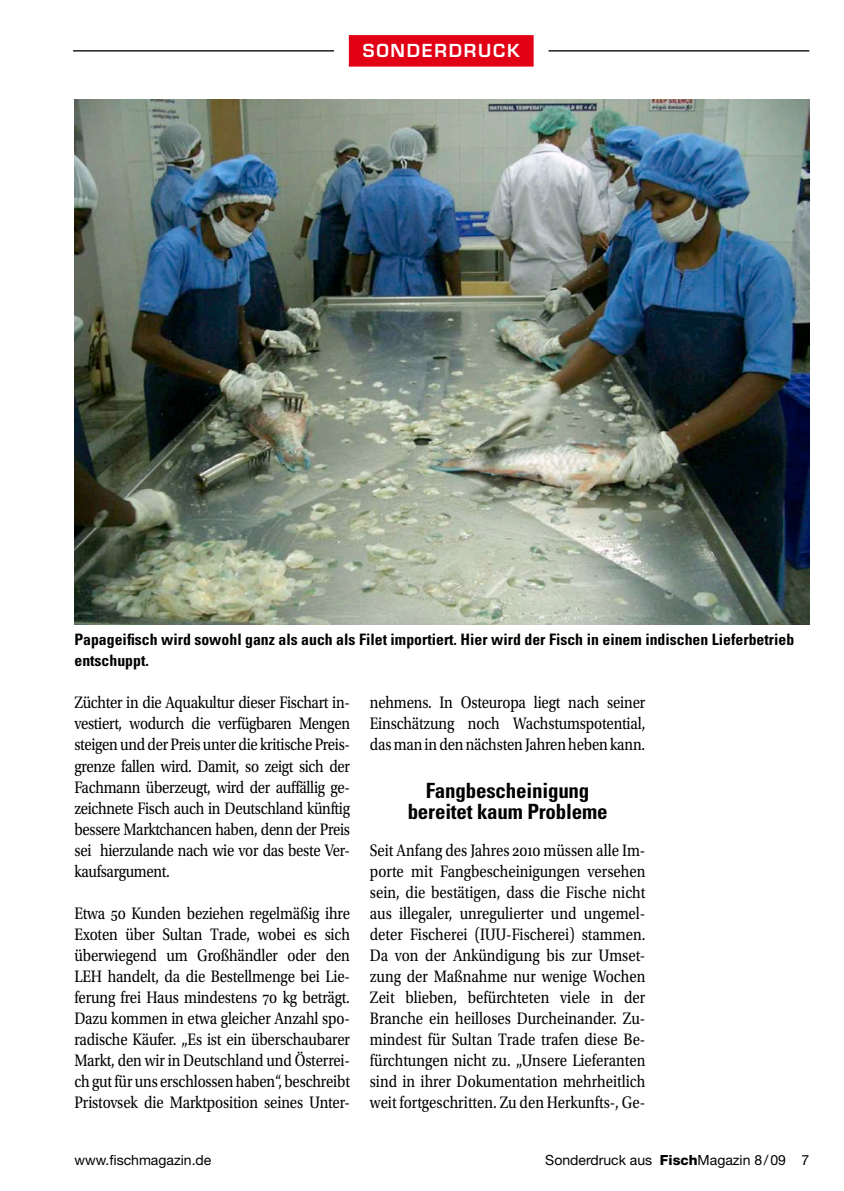
<style>
.page{position:relative;width:844px;height:1191px;background:#fff}
.page>*{position:absolute;margin:0;border:0;box-sizing:border-box;transform-origin:0 0}
.t1{font:700 condensed 21px/21px "Univers LT Std";letter-spacing:-.01em;color:#000;text-align:center}
.t2{font:17.5px/21px "Utopia Std";letter-spacing:-.01em;color:#000;text-align:justify;scale:.85 1}
.t3{font:600 17.5px "Eurostile LT Std";letter-spacing:.1em;color:#fff}
.t4{font:700 condensed 15.75px/21px "Univers LT Std";color:#000}
.t5{font:14px "Helvetica Neue LT Std";color:#000}
.s1{font-weight:800}
</style>
<div class="page">
<hr style="left:73px;top:50px;width:736px;height:2px;background:#000">
<div style="left:334px;top:28px;width:214px;height:42px;background:#fff"></div>
<div style="left:349px;top:35px;width:184px;height:32px;background:#e20015"></div>
<img style="left:74px;top:99px;width:735px;height:525px">
<p class="t3" style="left:363px;top:40px;width:158px">SONDERDRUCK</p>
<p class="t4" style="left:74px;top:629px;width:721px">Papageifisch wird sowohl ganz als auch als Filet importiert. Hier wird der Fisch in einem indischen Lieferbetrieb entschuppt.</p>
<p class="t2" style="left:74px;top:692px;width:325px">Züchter in die Aquakultur dieser Fischart in&shy;vestiert, wodurch die verfügbaren Mengen steigen und der Preis unter die kritische Preis&shy;grenze fallen wird. Damit, so zeigt sich der Fachmann überzeugt, wird der auffällig ge&shy;zeichnete Fisch auch in Deutschland künftig bessere Marktchancen haben, denn der Preis sei hierzulande nach wie vor das beste Ver&shy;kaufsargument.</p>
<p class="t2" style="left:74px;top:902px;width:325px">Etwa 50 Kunden beziehen regelmäßig ihre Exoten über Sultan Trade, wobei es sich überwiegend um Großhändler oder den LEH handelt, da die Bestellmenge bei Lie&shy;ferung frei Haus mindestens 70 kg beträgt.<br>Dazu kommen in etwa gleicher Anzahl spo&shy;radische Käufer. „Es ist ein überschaubarer Markt, den wir in Deutschland und Österrei&shy;ch gut für uns erschlossen haben“, beschreibt Pristovsek die Marktposition seines Unter-</p>
<p class="t2" style="left:370px;top:692px;width:325px">nehmens. In Osteuropa liegt nach seiner Einschätzung noch Wachstumspotential, das man in den nächsten Jahren heben kann.</p>
<p class="t1" style="left:407px;top:779px;width:201px">Fangbescheinigung bereitet kaum Probleme</p>
<p class="t2" style="left:370px;top:839px;width:325px">Seit Anfang des Jahres 2010 müssen alle Im&shy;porte mit Fangbescheinigungen versehen sein, die bestätigen, dass die Fische nicht aus illegaler, unregulierter und ungemel&shy;deter Fischerei (IUU-Fischerei) stammen.<br>Da von der Ankündigung bis zur Umset&shy;zung der Maßnahme nur wenige Wochen Zeit blieben, befürchteten viele in der Branche ein heilloses Durcheinander. Zu&shy;mindest für Sultan Trade trafen diese Be&shy;fürchtungen nicht zu. „Unsere Lieferanten sind in ihrer Dokumentation mehrheitlich weit fortgeschritten. Zu den Herkunfts-, Ge-</p>
<p class="t5" style="left:74px;top:1151px;width:138px">www.fischmagazin.de</p>
<p class="t5" style="left:545px;top:1151px;width:265px">Sonderdruck aus <span class="s1">Fisch</span>Magazin 8/09 7</p>
</div>
